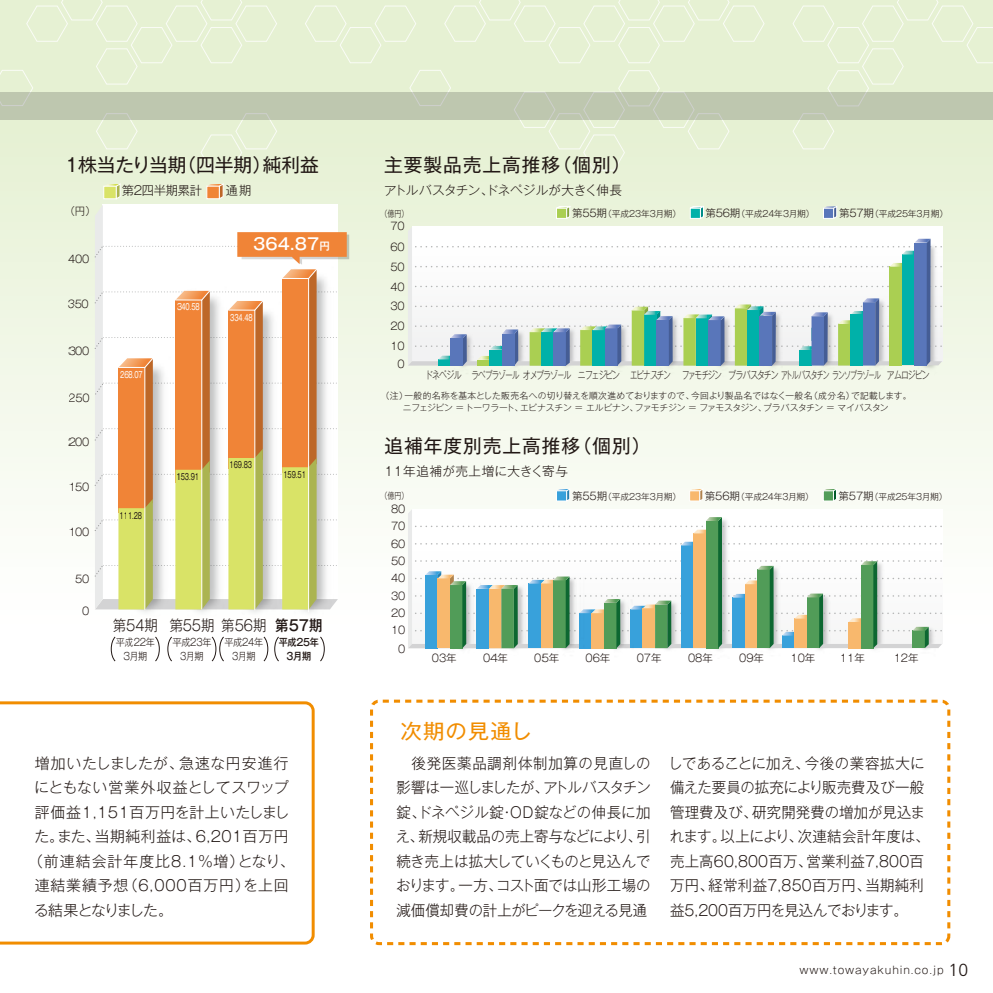
<style>
.page{position:relative;width:993px;height:993px;background:#fff}
.page>*{position:absolute;margin:0;border:0;box-sizing:border-box;transform-origin:0 0}
.t1{font:20.47px "Gothic MB101 Pro";letter-spacing:.04em;color:#f18d00;scale:1.05 1}
.t2{font:18.72px "Gothic MB101 Pro";letter-spacing:.05em;color:#221815}
.t3{font:18.72px "Gothic MB101 Pro";color:#221815}
.t4{font:500 16.1px "Gothic MB101 Pro";color:#fff}
.t5{font:300 14.88px/24.5px "Gothic MB101 Pro";letter-spacing:.01em;color:#221815;text-align:justify}
.t6{font:300 14.88px "Gothic MB101 Pro";letter-spacing:.04em;color:#221815}
.t7{font:300 14.88px "Gothic MB101 Pro";letter-spacing:.035em;color:#221815}
.t8{font:300 14.88px "Gothic MB101 Pro";letter-spacing:.07em;color:#221815}
.t9{font:300 14.88px "Gothic MB101 Pro";letter-spacing:.06em;color:#221815}
.t10{font:300 14.88px "Gothic MB101 Pro";letter-spacing:.01em;color:#221815;scale:.9 1}
.t11{font:300 14.88px "Gothic MB101 Pro";letter-spacing:-.07em;color:#221815}
.t12{font:500 14.88px "Gothic MB101 Pro";color:#221815;scale:.9 1}
.t13{font:300 12.6px "Gothic MB101 Pro";letter-spacing:-.025em;color:#221815}
.t14{font:300 12.6px "Gothic MB101 Pro";letter-spacing:.04em;color:#221815}
.t15{font:300 12.25px "Gothic MB101 Pro";letter-spacing:-.025em;color:#221815}
.t16{font:300 10.5px/17.5px "Gothic MB101 Pro";letter-spacing:-.025em;color:#221815;text-align:right}
.t17{font:300 10.5px "Gothic MB101 Pro";letter-spacing:-.095em;color:#221815;scale:.75 1}
.t18{font:300 10.5px "Gothic MB101 Pro";letter-spacing:.08em;color:#221815}
.t19{font:300 10.5px "Gothic MB101 Pro";letter-spacing:-.025em;color:#221815;scale:.75 1}
.t20{font:300 10.15px/14px "Gothic MB101 Pro";letter-spacing:-.025em;color:#221815;text-align:center;scale:.9 1}
.t21{font:500 10.15px/14px "Gothic MB101 Pro";letter-spacing:-.025em;color:#221815;text-align:center;scale:.9 1}
.t22{font:300 8.75px/12.2px "Gothic MB101 Pro";letter-spacing:-.01em;color:#221815}
.t23{font:8.75px "Gothic MB101 Pro";color:#221815;scale:.7 1}
.t24{font:8.75px "Gothic MB101 Pro";color:#fff;scale:.7 1}
.t25{font:300 8.75px "Gothic MB101 Pro";letter-spacing:-.01em;color:#221815;scale:.8 1}
.s1{font-size:10.5px}
.s2{font-family:"Frutiger LT Std";font-size:17.5px}
</style>
<div class="page">
<div style="left:0;top:0;width:992px;height:652px;background:linear-gradient(to bottom,#e2efcc,#fff)"></div>
<svg style="left:96px;top:120px;width:42px;height:29px"></svg>
<div style="left:0;top:0;width:277px;height:92px;background:#e6f1d3"></div>
<svg style="left:200px;top:120px;width:77px;height:51px;background:#e7f1d6"></svg>
<svg style="left:305px;top:6px;width:111px;height:57px;background:#e7f1d4"></svg>
<svg style="left:409px;top:70px;width:42px;height:22px"></svg>
<svg style="left:444px;top:0;width:320px;height:63px;background:#e7f1d4"></svg>
<svg style="left:792px;top:120px;width:42px;height:29px"></svg>
<div style="left:792px;top:0;width:200px;height:92px;background:#e6f1d3"></div>
<div style="left:513px;top:70px;width:216px;height:101px;background:#e6f1d4"></div>
<div style="left:393px;top:274px;width:52px;height:155px;background:#f3f8ea"></div>
<div style="left:445px;top:366px;width:139px;height:63px;background:#f3f8eb"></div>
<div style="left:496px;top:366px;width:52px;height:62px;background:#f3f8eb"></div>
<div style="left:548px;top:366px;width:51px;height:62px;background:#f3f8eb"></div>
<img style="left:857px;top:184px;width:135px;height:245px">
<img style="left:391px;top:522px;width:41px;height:130px">
<img style="left:432px;top:648px;width:62px;height:4px">
<img style="left:803px;top:501px;width:139px;height:151px">
<img style="left:855px;top:566px;width:137px;height:145px">
<div style="left:649px;top:457px;width:139px;height:195px;background:#f8fbf3"></div>
<div style="left:0;top:92px;width:992px;height:28px;background:#bec7af"></div>
<img style="left:70px;top:306px;width:57px;height:356px">
<img style="left:332px;top:216px;width:54px;height:436px">
<img style="left:127px;top:612px;width:53px;height:50px">
<img style="left:180px;top:612px;width:152px;height:50px">
<div style="left:754px;top:366px;width:139px;height:63px;background:#f3f8eb"></div>
<svg style="left:555px;top:206px;width:15px;height:13px"></svg>
<svg style="left:556px;top:488px;width:14px;height:13px"></svg>
<svg style="left:689px;top:488px;width:14px;height:13px"></svg>
<div style="left:822px;top:490px;width:11px;height:11px;background:#fafbf6"></div>
<svg style="left:823px;top:488px;width:13px;height:13px"></svg>
<svg style="left:689px;top:206px;width:15px;height:13px"></svg>
<svg style="left:823px;top:206px;width:13px;height:13px"></svg>
<div style="left:370px;top:699px;width:580px;height:245px;border:3px dashed #f18d00;border-radius:8px"></div>
<svg style="left:0;top:701px;width:315px;height:244px"></svg>
<div style="left:599px;top:366px;width:52px;height:62px;background:#f3f8eb"></div>
<div style="left:651px;top:366px;width:51px;height:62px;background:#f3f8eb"></div>
<div style="left:702px;top:366px;width:139px;height:62px;background:#f3f8eb"></div>
<svg style="left:408px;top:227px;width:533px;height:139px"></svg>
<div style="left:850px;top:314px;width:12px;height:51px;background:#00b1a9"></div>
<img style="left:494px;top:648px;width:49px;height:55px">
<img style="left:543px;top:648px;width:143px;height:55px">
<svg style="left:408px;top:509px;width:533px;height:139px"></svg>
<svg style="left:94px;top:183px;width:255px;height:429px"></svg>
<p class="t3" style="left:65px;top:149px;width:255px">1株当たり当期（四半期）純利益</p>
<p class="t16" style="left:64px;top:200px;width:33px">（円）</p>
<p class="t16" style="left:68px;top:248px;width:23px">400</p>
<p class="t16" style="left:68px;top:294px;width:23px">350</p>
<p class="t16" style="left:68px;top:340px;width:23px">300</p>
<p class="t16" style="left:69px;top:387px;width:23px">250</p>
<p class="t16" style="left:68px;top:431px;width:23px">200</p>
<p class="t16" style="left:68px;top:476px;width:23px">150</p>
<p class="t16" style="left:68px;top:521px;width:23px">100</p>
<p class="t16" style="left:75px;top:568px;width:16px">50</p>
<p class="t16" style="left:82px;top:601px;width:9px">0</p>
<p class="t15" style="left:122px;top:180px;width:82px">第2四半期累計</p>
<p class="t15" style="left:226px;top:180px;width:27px">通期</p>
<p class="t24" style="left:120px;top:367px;width:34px">268.07</p>
<p class="t23" style="left:120px;top:508px;width:34px">111.28</p>
<p class="t24" style="left:177px;top:300px;width:34px">340.58</p>
<p class="t4" style="left:253px;top:231px;width:78px">364.87<span class="s1">円</span></p>
<p class="t24" style="left:230px;top:310px;width:34px">334.48</p>
<p class="t23" style="left:176px;top:469px;width:34px">153.91</p>
<p class="t23" style="left:229px;top:457px;width:34px">169.83</p>
<p class="t23" style="left:283px;top:467px;width:34px">159.51</p>
<p class="t10" style="left:113px;top:613px;width:52px">第54期</p>
<p class="t20" style="left:116px;top:633px;width:45px">平成22年<br>3月期</p>
<p class="t10" style="left:169px;top:613px;width:52px">第55期</p>
<p class="t20" style="left:172px;top:633px;width:45px">平成23年<br>3月期</p>
<p class="t10" style="left:221px;top:613px;width:52px">第56期</p>
<p class="t20" style="left:224px;top:633px;width:45px">平成24年<br>3月期</p>
<p class="t12" style="left:275px;top:613px;width:54px">第57期</p>
<p class="t21" style="left:278px;top:633px;width:46px">平成25年<br>3月期</p>
<p class="t6" style="left:35px;top:750px;width:255px">増加いたしましたが、急速な円安進行</p>
<p class="t5" style="left:34px;top:773px;width:256px">にともない営業外収益としてスワップ</p>
<p class="t6" style="left:35px;top:799px;width:256px">評価益1,151百万円を計上いたしまし</p>
<p class="t7" style="left:34px;top:823px;width:256px">た。また、当期純利益は、6,201百万円</p>
<p class="t8" style="left:28px;top:848px;width:268px">（前連結会計年度比8.1％増）となり、</p>
<p class="t9" style="left:35px;top:872px;width:255px">連結業績予想（6,000百万円）を上回</p>
<p class="t11" style="left:34px;top:897px;width:140px">る結果となりました。</p>
<p class="t2" style="left:384px;top:149px;width:248px">主要製品売上高推移（個別）</p>
<p class="t13" style="left:384px;top:180px;width:239px">アトルバスタチン、ドネペジルが大きく伸長</p>
<p class="t25" style="left:380px;top:206px;width:36px">（億円）</p>
<p class="t16" style="left:390px;top:216px;width:16px">70</p>
<p class="t22" style="left:572px;top:206px;width:111px"><span class="s1">第55期</span>（平成23年3月期）</p>
<p class="t22" style="left:705px;top:206px;width:111px"><span class="s1">第56期</span>（平成24年3月期）</p>
<p class="t22" style="left:838px;top:206px;width:111px"><span class="s1">第57期</span>（平成25年3月期）</p>
<p class="t16" style="left:390px;top:235px;width:16px;line-height:19.8px;text-align:justify">60<br>50<br>40</p>
<p class="t16" style="left:390px;top:316px;width:16px">20</p>
<p class="t16" style="left:390px;top:296px;width:16px">30</p>
<p class="t16" style="left:390px;top:336px;width:16px">10<br>0</p>
<p class="t17" style="left:425px;top:366px;width:609px">ドネペジル ラベプラゾールオメプラゾール ニフェジピン エピナスチン ファモチジン プラバスタチンアトルバスタチンランソプラゾール</p>
<p class="t19" style="left:886px;top:366px;width:59px">アムロジピン</p>
<p class="t22" style="left:384px;top:388px;width:528px;text-indent:-4px">（注）一般的名称を基本とした販売名への切り替えを順次進めておりますので、今回より製品名ではなく一般名（成分名）で記載します。　　ニフェジピン ＝ トーワラート、エピナスチン ＝ エルピナン、ファモチジン ＝ ファモスタジン、プラバスタチン ＝ マイバスタン</p>
<p class="t2" style="left:384px;top:430px;width:268px">追補年度別売上高推移（個別）</p>
<p class="t14" style="left:384px;top:461px;width:185px">11年追補が売上増に大きく寄与</p>
<p class="t25" style="left:380px;top:488px;width:36px">（億円）</p>
<p class="t16" style="left:391px;top:499px;width:16px;line-height:16.8px;text-align:left">80<br>70</p>
<p class="t16" style="left:391px;top:550px;width:16px">50</p>
<p class="t16" style="left:391px;top:533px;width:16px">60</p>
<p class="t16" style="left:391px;top:567px;width:16px">40<br>30<br>20<br>10<br>0</p>
<p class="t22" style="left:572px;top:489px;width:111px"><span class="s1">第55期</span>（平成23年3月期）</p>
<p class="t22" style="left:704px;top:489px;width:111px"><span class="s1">第56期</span>（平成24年3月期）</p>
<p class="t22" style="left:838px;top:489px;width:111px"><span class="s1">第57期</span>（平成25年3月期）</p>
<p class="t16" style="left:431px;top:647px;width:26px">03年</p>
<p class="t16" style="left:483px;top:647px;width:26px">04年</p>
<p class="t16" style="left:534px;top:647px;width:26px">05年</p>
<p class="t16" style="left:585px;top:647px;width:26px">06年</p>
<p class="t16" style="left:636px;top:647px;width:26px">07年</p>
<p class="t16" style="left:687px;top:647px;width:26px">08年</p>
<p class="t16" style="left:739px;top:647px;width:26px">09年</p>
<p class="t16" style="left:790px;top:647px;width:26px">10年</p>
<p class="t16" style="left:839px;top:647px;width:26px">11年</p>
<p class="t16" style="left:893px;top:647px;width:26px">12年</p>
<h1 class="t1" style="left:400px;top:713px;width:127px">次期の見通し</h1>
<p class="t5" style="left:395px;top:748px;width:256px">　後発医薬品調剤体制加算の見直しの影響は一巡しましたが、アトルバスタチン錠、ドネペジル錠・ＯＤ錠などの伸長に加え、新規収載品の売上寄与などにより、引続き売上は拡大していくものと見込んでおります。一方、コスト面では山形工場の減価償却費の計上がピークを迎える見通</p>
<p class="t5" style="left:668px;top:748px;width:263px;text-align:left">しであることに加え、今後の業容拡大に備えた要員の拡充により販売費及び一般管理費及び、研究開発費の増加が見込まれます。以上により、次連結会計年度は、売上高60,800百万、営業利益7,800百万円、経常利益7,850百万円、当期純利益5,200百万円を見込んでおります。</p>
<p class="t18" style="left:799px;top:961px;width:170px">www.towayakuhin.co.jp <span class="s2">10</span></p>
</div>
